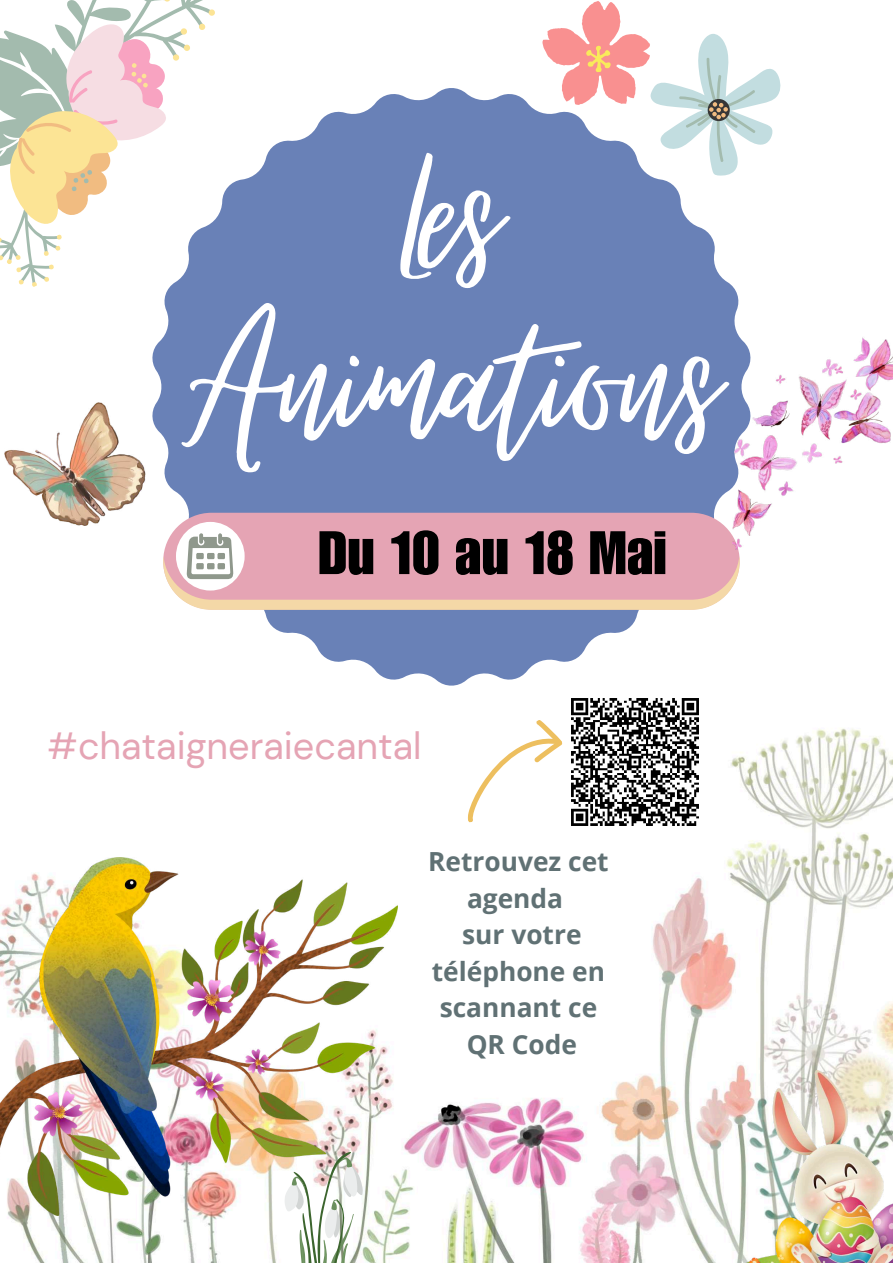
<style>
.page{position:relative;width:893px;height:1263px;background:#fff}
.page>*{position:absolute;margin:0;border:0;box-sizing:border-box;transform-origin:0 0}
.t1{font:231.38px/165.9px "Virtual";color:#fff;text-align:center}
.t2{font:60px "Impact LT Std";color:#000}
.t3{font:37.8px "DM Sans";color:#e5a4b4}
.t4{font:700 26.33px/36.5px "Open Sans";color:#607174;text-align:center}
</style>
<div class="page">
<img style="left:8px;top:728px;width:885px;height:535px">
<img style="left:0;top:857px;width:397px;height:358px">
<svg style="left:0;top:0;width:215px;height:287px"></svg>
<svg style="left:0;top:15px;width:174px;height:218px"></svg>
<svg style="left:542px;top:1px;width:238px;height:144px"></svg>
<svg style="left:150px;top:86px;width:602px;height:600px;fill:#6981b7"></svg>
<img style="left:463px;top:698px;width:269px;height:236px">
<svg style="left:449px;top:715px;width:126px;height:108px"></svg>
<div style="left:163px;top:513px;width:576px;height:96px;background:#e5a4b4;border-radius:48px"></div>
<div style="left:176px;top:522px;width:69px;height:68px;background:#fff;border-radius:50%"></div>
<svg style="left:163px;top:533px;width:576px;height:77px"></svg>
<img style="left:732px;top:296px;width:161px;height:253px">
<img style="left:4px;top:402px;width:142px;height:124px">
<svg style="left:284px;top:1152px;width:79px;height:111px"></svg>
<img style="left:739px;top:1070px;width:154px;height:193px">
<h1 class="t1" style="left:185px;top:135px;width:534px">Les<br>Animations</h1>
<h2 class="t2" style="left:318px;top:531px;width:350px">Du 10 au 18 Mai</h2>
<h3 class="t3" style="left:47px;top:721px;width:376px">#chataigneraiecantal</h3>
<p class="t4" style="left:428px;top:843px;width:182px">Retrouvez cet agenda<br>sur votre téléphone en scannant ce<br>QR Code</p>
</div>
